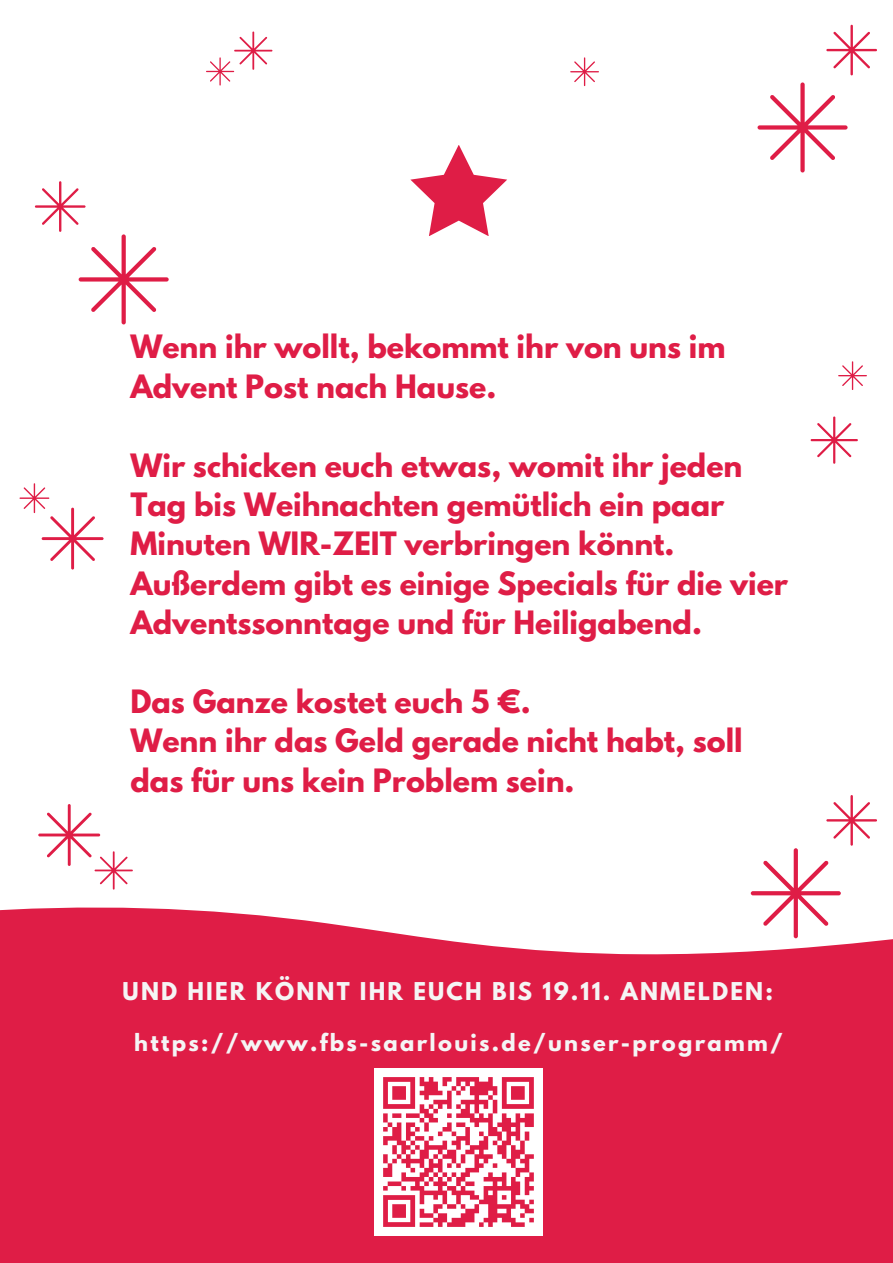
<style>
.page{position:relative;width:893px;height:1263px;background:#fff}
.page>*{position:absolute;margin:0;border:0;box-sizing:border-box;transform-origin:0 0}
.t1{font:700 28.5px/39.4px "League Spartan";color:#df1d46}
.t2{font:700 21.75px "League Spartan";letter-spacing:.1em;color:#f5f5f5}
.t3{font:700 21px "League Spartan";letter-spacing:.11em;color:#f5f5f5}
</style>
<div class="page">
<svg style="left:0;top:889px;width:893px;height:374px;background:#e2365a"></svg>
<svg style="left:757px;top:82px;width:90px;height:90px"></svg>
<svg style="left:751px;top:795px;width:126px;height:143px"></svg>
<svg style="left:35px;top:181px;width:134px;height:143px"></svg>
<svg style="left:826px;top:25px;width:51px;height:50px"></svg>
<svg style="left:38px;top:804px;width:95px;height:85px"></svg>
<svg style="left:810px;top:416px;width:48px;height:48px"></svg>
<svg style="left:206px;top:32px;width:66px;height:54px"></svg>
<svg style="left:838px;top:361px;width:29px;height:29px"></svg>
<svg style="left:570px;top:57px;width:29px;height:29px"></svg>
<svg style="left:20px;top:483px;width:84px;height:86px"></svg>
<svg style="left:410px;top:145px;width:97px;height:91px"></svg>
<img style="left:375px;top:1068px;width:167px;height:168px">
<p class="t1" style="left:130px;top:331px;width:596px">Wenn ihr wollt, bekommt ihr von uns im<br>Advent Post nach Hause.</p>
<p class="t1" style="left:130px;top:449px;width:659px">Wir schicken euch etwas, womit ihr jeden Tag bis Weihnachten gemütlich ein paar Minuten WIR-ZEIT verbringen könnt.<br>Außerdem gibt es einige Specials für die vier Adventssonntage und für Heiligabend.</p>
<p class="t1" style="left:130px;top:685px;width:613px">Das Ganze kostet euch 5 €.<br>Wenn ihr das Geld gerade nicht habt, soll das für uns kein Problem sein.</p>
<p class="t2" style="left:123px;top:980px;width:652px">UND HIER KÖNNT IHR EUCH BIS 19.11. ANMELDEN:</p>
<p class="t3" style="left:134px;top:1032px;width:650px">https://www.fbs-saarlouis.de/unser-programm/</p>
</div>
